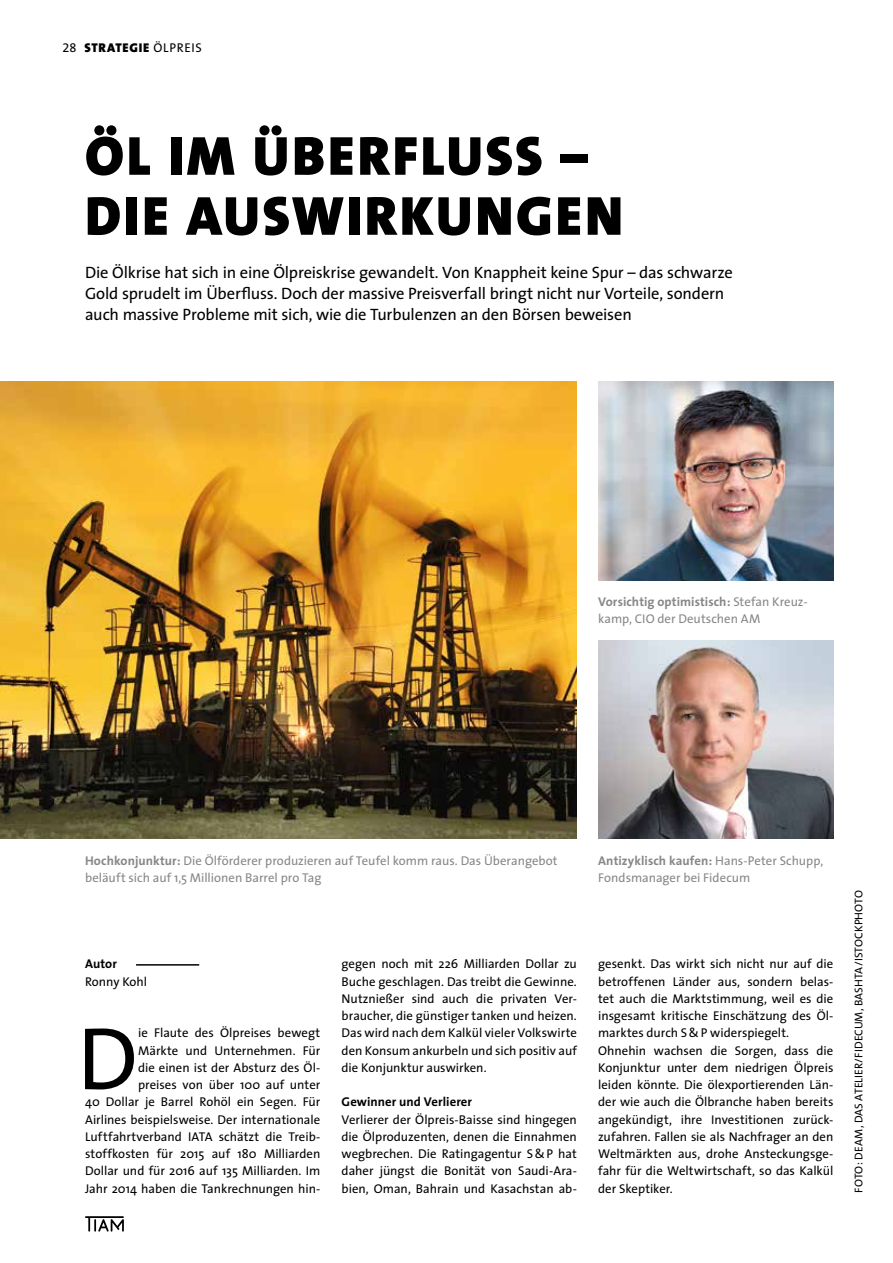
<style>
.page{position:relative;width:893px;height:1263px;background:#fff}
.page>*{position:absolute;margin:0;border:0;box-sizing:border-box;transform-origin:0 0}
.t1{font:89.4px "The Sans";color:#000}
.t2{font:900 55.5px/60px "The Sans";letter-spacing:.045em;color:#000}
.t3{font:16.5px/21px "The Sans";letter-spacing:-.01em;color:#000}
.t4{font:12.75px/17.2px "The Sans";color:#000;text-align:justify}
.t5{font:12.75px/17.2px "The Sans";color:#878787}
.t6{font:700 12.75px "The Sans";letter-spacing:.01em;color:#000}
.t7{font:900 12.75px "The Sans";letter-spacing:.055em;color:#000}
.t8{font:11.25px "The Sans";letter-spacing:.005em;color:#000}
.s1{font-family:"The Sans Expert";font-weight:400}
.s2{font-weight:400}
.s3{font-weight:700}
</style>
<div class="page">
<img style="left:0;top:382px;width:577px;height:457px">
<img style="left:598px;top:382px;width:235px;height:198px">
<img style="left:598px;top:640px;width:235px;height:199px">
<svg style="left:85px;top:1216px;width:39px;height:16px"></svg>
<hr style="left:136px;top:964px;width:63px;height:1px;background:#000">
<p class="t7" style="left:62px;top:37px;width:141px"><span class="s1">28</span> STRATEGIE <span class="s2">ÖLPREIS</span></p>
<h2 class="t2" style="left:85px;top:125px;width:540px">ÖL IM ÜBERFLUSS –<br>DIE AUSWIRKUNGEN</h2>
<p class="t3" style="left:85px;top:262px;width:649px">Die Ölkrise hat sich in eine Ölpreiskrise gewandelt. Von Knappheit keine Spur – das schwarze<br>Gold sprudelt im Überfluss. Doch der massive Preisverfall bringt nicht nur Vorteile, sondern auch massive Probleme mit sich, wie die Turbulenzen an den Börsen beweisen</p>
<p class="t5" style="left:598px;top:593px;width:211px"><span class="s3">Vorsichtig optimistisch:</span> Stefan Kreuz&shy;kamp, CIO der Deutschen AM</p>
<p class="t5" style="left:85px;top:851px;width:474px"><span class="s3">Hochkonjunktur:</span> Die Ölförderer produzieren auf Teufel komm raus. Das Überangebot beläuft sich auf 1,5 Millionen Barrel pro Tag</p>
<p class="t5" style="left:598px;top:851px;width:227px"><span class="s3">Antizyklisch kaufen:</span> Hans-Peter Schupp,<br>Fondsmanager bei Fidecum</p>
<p class="t6" style="left:85px;top:953px;width:33px">Autor</p>
<p class="t4" style="left:85px;top:972px;width:64px">Ronny Kohl</p>
<p class="t4" style="left:85px;top:1024px;width:237px;text-align:right">ie Flaute des Ölpreises bewegt<br>Märkte und Unternehmen. Für<br>die einen ist der Absturz des Öl-<br>preises von über 100 auf unter<br>40 Dollar je Barrel Rohöl ein Segen. Für Airlines beispielsweise. Der internationale Luftfahrtverband IATA schätzt die Treib&shy;stoffkosten für 2015 auf 180 Milliarden Dollar und für 2016 auf 135 Milliarden. Im Jahr 2014 haben die Tankrechnungen hin-</p>
<h1 class="t1" style="left:77px;top:984px;width:62px">D</h1>
<p class="t4" style="left:342px;top:955px;width:237px">gegen noch mit 226 Milliarden Dollar zu Buche geschlagen. Das treibt die Gewinne.<br>Nutznießer sind auch die privaten Ver&shy;braucher, die günstiger tanken und heizen.<br>Das wird nach dem Kalkül vieler Volkswirte den Konsum ankurbeln und sich positiv auf die Konjunktur auswirken.</p>
<p class="t6" style="left:342px;top:1091px;width:132px">Gewinner und Verlierer</p>
<p class="t4" style="left:342px;top:1110px;width:237px">Verlierer der Ölpreis-Baisse sind hingegen die Ölproduzenten, denen die Einnahmen wegbrechen. Die Ratingagentur S&amp;P hat daher jüngst die Bonität von Saudi-Ara&shy;bien, Oman, Bahrain und Kasachstan ab-</p>
<p class="t4" style="left:598px;top:955px;width:237px;text-align:left">gesenkt. Das wirkt sich nicht nur auf die betroffenen Länder aus, sondern belas&shy;tet auch die Marktstimmung, weil es die insgesamt kritische Einschätzung des Öl&shy;marktes durch S&amp;P widerspiegelt.<br>Ohnehin wachsen die Sorgen, dass die Konjunktur unter dem niedrigen Ölpreis leiden könnte. Die ölexportierenden Län&shy;der wie auch die Ölbranche haben bereits angekündigt, ihre Investitionen zurück&shy;zufahren. Fallen sie als Nachfrager an den Weltmärkten aus, drohe Ansteckungsge&shy;fahr für die Weltwirtschaft, so das Kalkül der Skeptiker.</p>
<p class="t8" style="left:849px;top:1193px;width:304px;rotate:-90deg">FOTO: DEAM, DAS ATELIER/FIDECUM, BASHTA/ISTOCKPHOTO</p>
</div>
